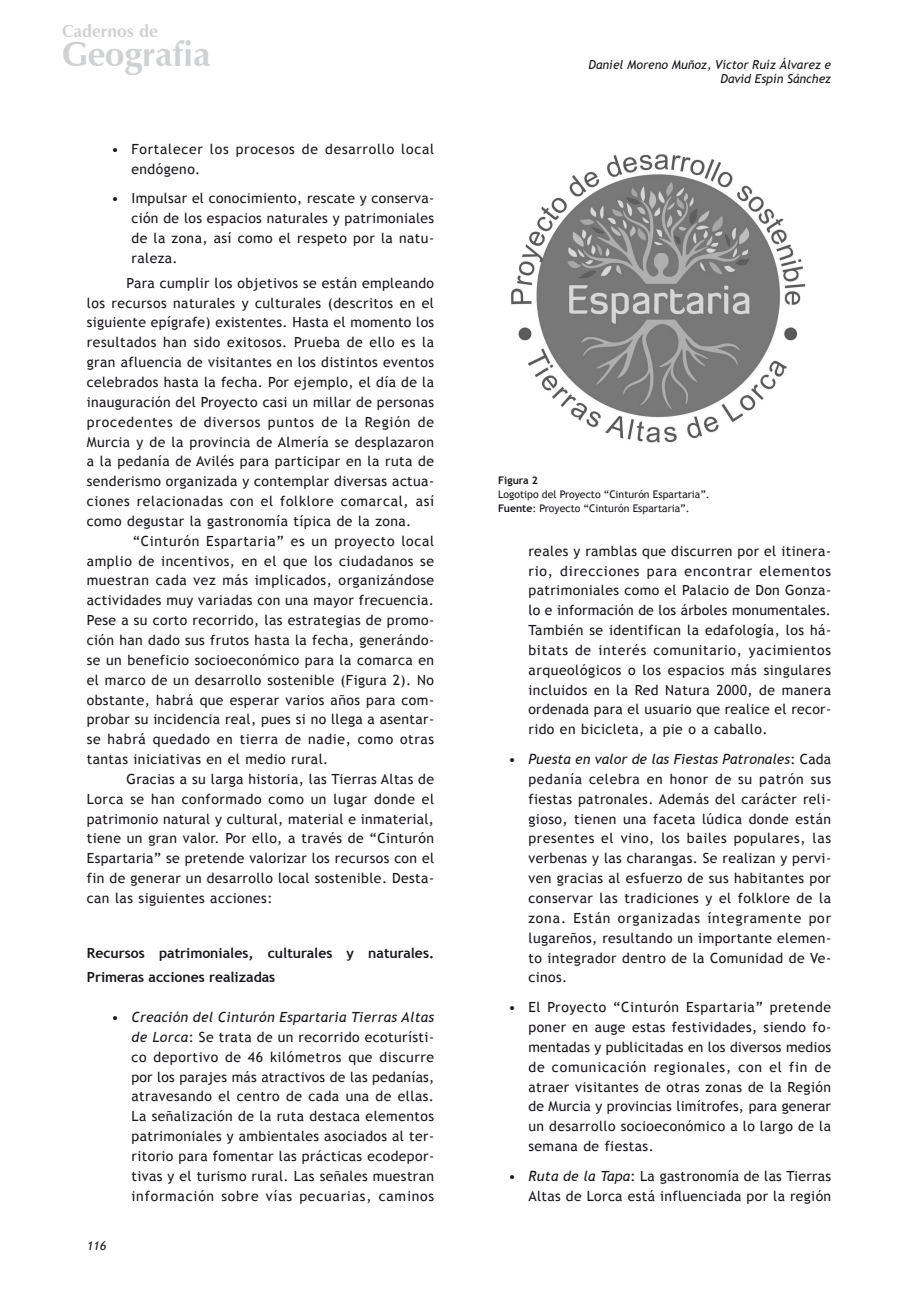
<style>
.page{position:relative;width:918px;height:1290px;background:#fff}
.page>*{position:absolute;margin:0;border:0;box-sizing:border-box;transform-origin:0 0}
.t1{font:700 34.48px "Zapf Humanist 601 BT";color:#d0d1d2}
.t2{font:700 17.32px "Zapf Humanist 601 BT";color:#d0d1d2}
.Texto_-_Corpo_de_Tex{font:14px/19.8px "Trebuchet MS";letter-spacing:.03em;color:#1a171c;text-align:justify}
.Texto_-_Título_1{font:700 14px/24.8px "Trebuchet MS";color:#1a171c}
.Texto_-_Corpo_de_Tex-2{font:14px/19.8px "Trebuchet MS";letter-spacing:.05em;color:#1a171c}
.t3{font:italic 12.25px/14.7px "Trebuchet MS";color:#1a171c;text-align:right}
.Nota_de_Rodapé_1{font:10.5px "Trebuchet MS";color:#1a171c}
.Nota_de_Rodapé_1-2{font:700 10.5px "Trebuchet MS";color:#1a171c}
.s1{font-style:italic}
.s2{font-weight:700}
</style>
<div class="page">
<img style="left:511px;top:154px;width:295px;height:289px">
<p class="t2" style="left:62px;top:21px;width:97px">Cadernos de</p>
<h1 class="t1" style="left:62px;top:33px;width:150px">Geografia</h1>
<p class="Texto_-_Corpo_de_Tex-2" style="left:131px;top:139px;width:304px;text-indent:-20px">• Fortalecer los procesos de desarrollo local endógeno.</p>
<p class="Texto_-_Corpo_de_Tex" style="left:131px;top:189px;width:304px;text-indent:-20px">• Impulsar el conocimiento, rescate y conserva&shy;ción de los espacios naturales y patrimoniales de la zona, así como el respeto por la natu&shy;raleza.</p>
<p class="Texto_-_Corpo_de_Tex" style="left:87px;top:273px;width:349px;text-indent:40px">Para cumplir los objetivos se están empleando los recursos naturales y culturales (descritos en el siguiente epígrafe) existentes. Hasta el momento los resultados han sido exitosos. Prueba de ello es la gran afluencia de visitantes en los distintos eventos celebrados hasta la fecha. Por ejemplo, el día de la inauguración del Proyecto casi un millar de personas procedentes de diversos puntos de la Región de Murcia y de la provincia de Almería se desplazaron a la pedanía de Avilés para participar en la ruta de senderismo organizada y contemplar diversas actua&shy;ciones relacionadas con el folklore comarcal, así como degustar la gastronomía típica de la zona.</p>
<p class="Texto_-_Corpo_de_Tex" style="left:87px;top:531px;width:349px;text-indent:46px">“Cinturón Espartaria” es un proyecto local amplio de incentivos, en el que los ciudadanos se muestran cada vez más implicados, organizándose actividades muy variadas con una mayor frecuencia.<br>Pese a su corto recorrido, las estrategias de promo&shy;ción han dado sus frutos hasta la fecha, generándo&shy;se un beneficio socioeconómico para la comarca en el marco de un desarrollo sostenible (Figura 2). No obstante, habrá que esperar varios años para com&shy;probar su incidencia real, pues si no llega a asentar&shy;se habrá quedado en tierra de nadie, como otras tantas iniciativas en el medio rural.</p>
<p class="Texto_-_Corpo_de_Tex" style="left:87px;top:769px;width:349px;text-indent:40px">Gracias a su larga historia, las Tierras Altas de Lorca se han conformado como un lugar donde el patrimonio natural y cultural, material e inmaterial, tiene un gran valor. Por ello, a través de “Cinturón Espartaria” se pretende valorizar los recursos con el fin de generar un desarrollo local sostenible. Desta&shy;can las siguientes acciones:</p>
<p class="Texto_-_Título_1" style="left:87px;top:940px;width:349px">Recursos patrimoniales, culturales y naturales.<br>Primeras acciones realizadas</p>
<p class="Texto_-_Corpo_de_Tex" style="left:131px;top:1007px;width:304px;text-indent:-20px"><span class="s1">• Creación del Cinturón Espartaria Tierras Altas de Lorca</span>: Se trata de un recorrido ecoturísti&shy;co deportivo de 46 kilómetros que discurre por los parajes más atractivos de las pedanías, atravesando el centro de cada una de ellas.<br>La señalización de la ruta destaca elementos patrimoniales y ambientales asociados al ter&shy;ritorio para fomentar las prácticas ecodepor&shy;tivas y el turismo rural. Las señales muestran información sobre vías pecuarias, caminos</p>
<p class="t3" style="left:87px;top:1238px;width:21px">116</p>
<p class="t3" style="left:588px;top:57px;width:244px">Daniel Moreno Muñoz, Víctor Ruíz Álvarez e<br>David Espín Sánchez</p>
<p class="Nota_de_Rodapé_1-2" style="left:498px;top:474px;width:41px">Figura 2</p>
<p class="Nota_de_Rodapé_1" style="left:498px;top:488px;width:213px">Logotipo del Proyecto “Cinturón Espartaria”.</p>
<p class="Nota_de_Rodapé_1" style="left:498px;top:502px;width:193px"><span class="s2">Fuente</span>: Proyecto “Cinturón Espartaria”.</p>
<p class="Texto_-_Corpo_de_Tex" style="left:528px;top:541px;width:304px">reales y ramblas que discurren por el itinera&shy;rio, direcciones para encontrar elementos patrimoniales como el Palacio de Don Gonza&shy;lo e información de los árboles monumentales.<br>También se identifican la edafología, los há&shy;bitats de interés comunitario, yacimientos arqueológicos o los espacios más singulares incluidos en la Red Natura 2000, de manera ordenada para el usuario que realice el recor&shy;rido en bicicleta, a pie o a caballo.</p>
<p class="Texto_-_Corpo_de_Tex" style="left:528px;top:749px;width:304px;text-indent:-20px"><span class="s1">• Puesta en valor de las Fiestas Patronales</span>: Cada pedanía celebra en honor de su patrón sus fiestas patronales. Además del carácter reli&shy;gioso, tienen una faceta lúdica donde están presentes el vino, los bailes populares, las verbenas y las charangas. Se realizan y pervi&shy;ven gracias al esfuerzo de sus habitantes por conservar las tradiciones y el folklore de la zona. Están organizadas íntegramente por lugareños, resultando un importante elemen&shy;to integrador dentro de la Comunidad de Ve&shy;cinos.</p>
<p class="Texto_-_Corpo_de_Tex" style="left:528px;top:997px;width:304px;text-indent:-20px">• El Proyecto “Cinturón Espartaria” pretende poner en auge estas festividades, siendo fo&shy;mentadas y publicitadas en los diversos medios de comunicación regionales, con el fin de atraer visitantes de otras zonas de la Región de Murcia y provincias limítrofes, para generar un desarrollo socioeconómico a lo largo de la semana de fiestas.</p>
<p class="Texto_-_Corpo_de_Tex" style="left:508px;top:1166px;width:324px;text-align:right"><span class="s1">• Ruta de la Tapa</span>: La gastronomía de las Tierras<br>Altas de Lorca está influenciada por la región</p>
</div>
